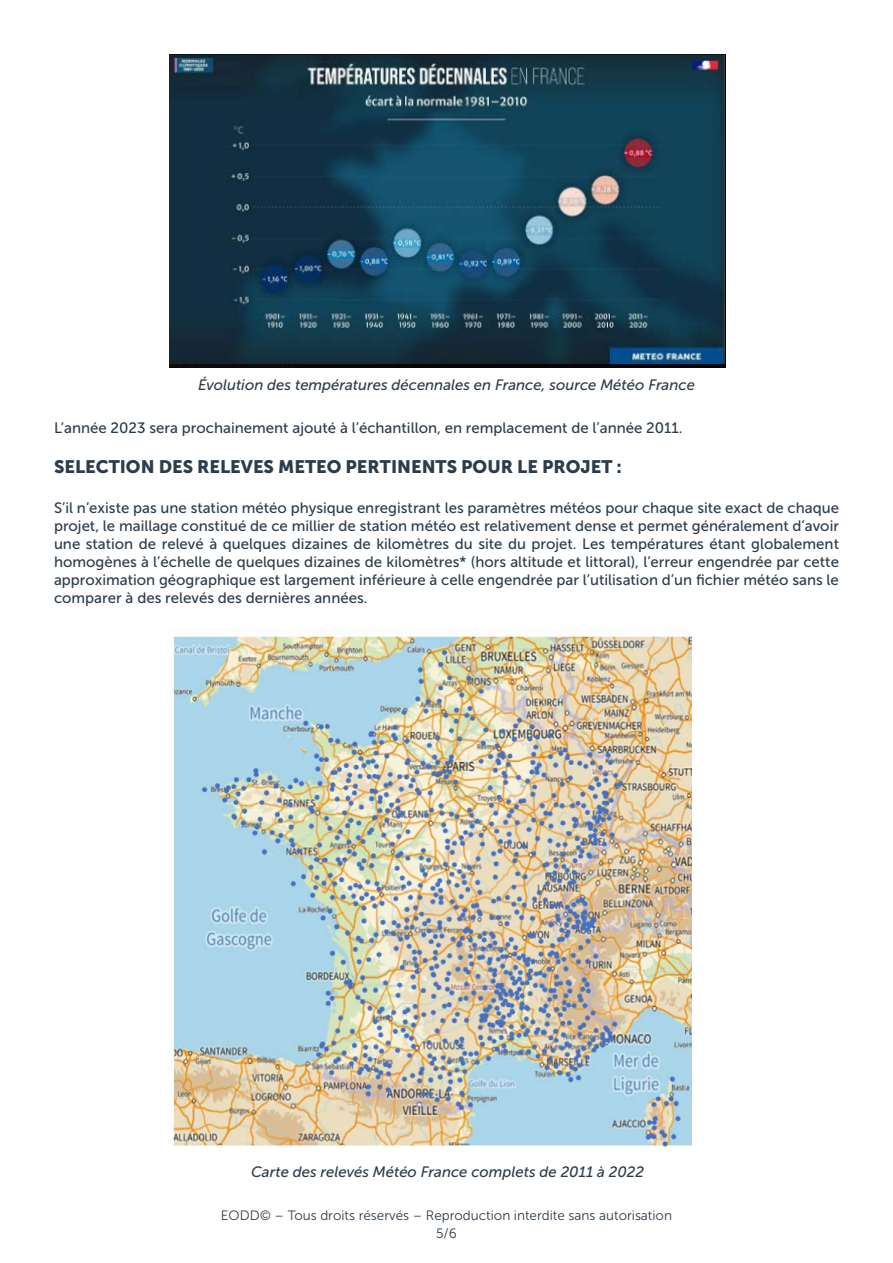
<style>
.page{position:relative;width:893px;height:1263px;background:#fff}
.page>*{position:absolute;margin:0;border:0;box-sizing:border-box;transform-origin:0 0}
.t1{font:18px "Museo Sans 900";color:#2d3c4b}
.t2{font:15px/18px "Museo Sans 500";color:#2d3c4b;text-align:justify}
.t3{font:italic 15px "Museo Sans 500";color:#2d3c4b}
.t4{font:13.5px/17.9px "Museo Sans 300";color:#2d3c4b;text-align:center}
</style>
<div class="page">
<img style="left:170px;top:54px;width:555px;height:314px">
<img style="left:173px;top:631px;width:518px;height:515px">
<p class="t3" style="left:198px;top:377px;width:498px">Évolution des températures décennales en France, source Météo France</p>
<p class="t2" style="left:54px;top:419px;width:630px">L’année 2023 sera prochainement ajouté à l’échantillon, en remplacement de l’année 2011.</p>
<p class="t1" style="left:54px;top:456px;width:569px">SELECTION DES RELEVES METEO PERTINENTS POUR LE PROJET :</p>
<p class="t2" style="left:54px;top:498px;width:786px">S’il n’existe pas une station météo physique enregistrant les paramètres météos pour chaque site exact de chaque projet, le maillage constitué de ce millier de station météo est relativement dense et permet généralement d’avoir une station de relevé à quelques dizaines de kilomètres du site du projet. Les températures étant globalement homogènes à l’échelle de quelques dizaines de kilomètres* (hors altitude et littoral), l’erreur engendrée par cette approximation géographique est largement inférieure à celle engendrée par l’utilisation d’un fichier météo sans le comparer à des relevés des dernières années.</p>
<p class="t3" style="left:251px;top:1163px;width:394px">Carte des relevés Météo France complets de 2011 à 2022</p>
<p class="t4" style="left:221px;top:1207px;width:453px">EODD© – Tous droits réservés – Reproduction interdite sans autorisation<br>5/6</p>
</div>
